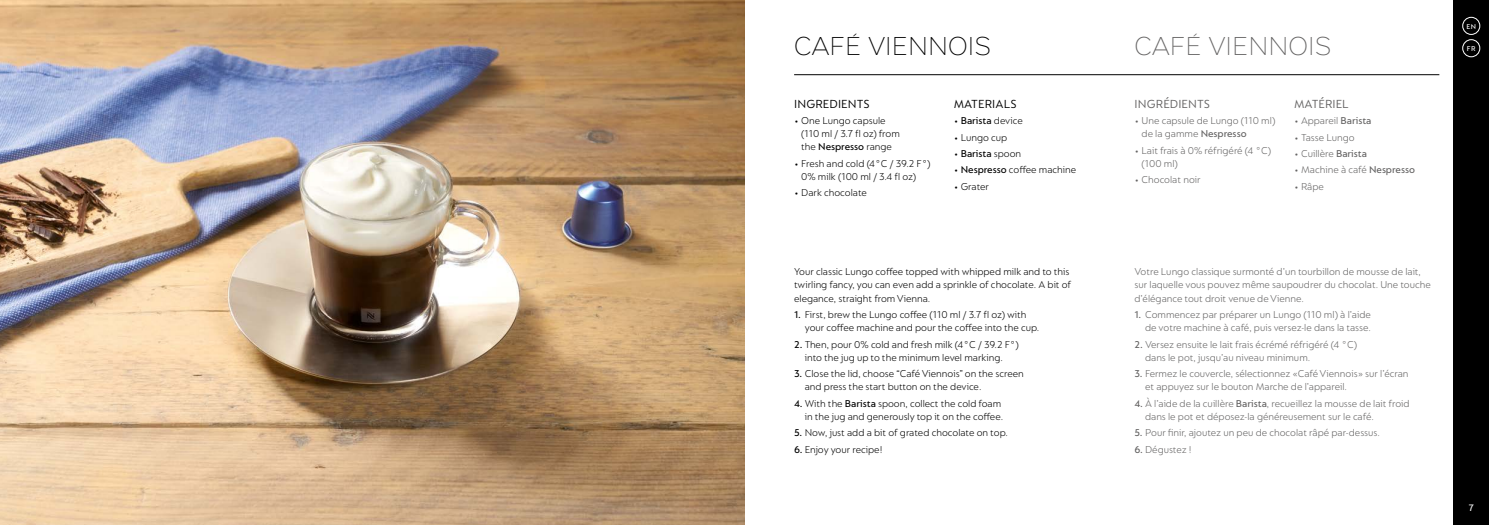
<style>
.page{position:relative;width:1489px;height:525px;background:#fff}
.page>*{position:absolute;margin:0;border:0;box-sizing:border-box;transform-origin:0 0}
.t1{font:300 25px "Nespresso";color:#646363}
.t2{font:300 25px "Nespresso";color:#000}
.t3{font:12.5px "Nespresso Lucas";letter-spacing:.01em;color:#000}
.t4{font:12.5px "Nespresso Lucas";letter-spacing:.01em;color:#646363}
.t5{font:300 10.62px/13.1px "Nespresso Lucas";color:#646363}
.t6{font:300 10.62px/13.1px "Nespresso Lucas";color:#000}
.t7{font:500 10.62px "Nespresso Lucas";color:#000}
.t8{font:500 10px "Nespresso Lucas";color:#f6f6f6}
.t9{font:500 7.5px "Nespresso Lucas";color:#fff}
.s1{font-weight:500}
.s2{font-weight:300}
</style>
<div class="page">
<div style="left:1453px;top:0;width:35px;height:524px;background:#000"></div>
<img style="left:0;top:0;width:744px;height:524px">
<div style="left:1462px;top:17px;width:17px;height:18px;border:1px solid #fff;border-radius:50%"></div>
<div style="left:1462px;top:39px;width:17px;height:18px;border:1px solid #fff;border-radius:50%"></div>
<hr style="left:794px;top:74px;width:645px;height:1px;background:#000">
<h1 class="t2" style="left:794px;top:29px;width:199px">CAFÉ VIENNOIS</h1>
<p class="t3" style="left:794px;top:96px;width:77px">INGREDIENTS</p>
<p class="t6" style="left:801px;top:114px;width:100px;text-indent:-7px">• One Lungo capsule (110 ml / 3.7 fl oz) from the <span class="s1">Nespresso</span> range</p>
<p class="t6" style="left:801px;top:156px;width:131px;text-indent:-7px">• Fresh and cold (4°C / 39.2 F°)<br>0% milk (100 ml / 3.4 fl oz)</p>
<p class="t6" style="left:794px;top:186px;width:74px">• Dark chocolate</p>
<p class="t3" style="left:953px;top:96px;width:64px">MATERIALS</p>
<p class="t6" style="left:953px;top:114px;width:71px">• <span class="s1">Barista</span> device</p>
<p class="t6" style="left:953px;top:130px;width:55px">• Lungo cup</p>
<p class="t7" style="left:953px;top:147px;width:69px"><span class="s2">•</span> Barista <span class="s2">spoon</span></p>
<p class="t6" style="left:953px;top:163px;width:124px">• <span class="s1">Nespresso</span> coffee machine</p>
<p class="t6" style="left:953px;top:179px;width:37px">• Grater</p>
<p class="t6" style="left:794px;top:265px;width:278px">Your classic Lungo coffee topped with whipped milk and to this twirling fancy, you can even add a sprinkle of chocolate. A bit of elegance, straight from Vienna.</p>
<p class="t6" style="left:804px;top:307px;width:236px;text-indent:-11px"><span class="s1">1.</span> First, brew the Lungo coffee (110 ml / 3.7 fl oz) with your coffee machine and pour the coffee into the cup.</p>
<p class="t6" style="left:794px;top:337px;width:226px;text-align:center"><span class="s1">2.</span> Then, pour 0% cold and fresh milk (4°C / 39.2 F°) into the jug up to the minimum level marking.</p>
<p class="t6" style="left:804px;top:366px;width:220px;text-indent:-11px"><span class="s1">3.</span> Close the lid, choose “Café Viennois” on the screen and press the start button on the device.</p>
<p class="t6" style="left:794px;top:396px;width:211px;text-align:right"><span class="s1">4.</span> With the <span class="s1">Barista</span> spoon, collect the cold foam in the jug and generously top it on the coffee.</p>
<p class="t6" style="left:794px;top:426px;width:215px"><span class="s1">5.</span> Now, just add a bit of grated chocolate on top.</p>
<p class="t6" style="left:794px;top:442px;width:90px"><span class="s1">6.</span> Enjoy your recipe!</p>
<h1 class="t1" style="left:1134px;top:29px;width:199px">CAFÉ VIENNOIS</h1>
<p class="t4" style="left:1134px;top:96px;width:77px">INGRÉDIENTS</p>
<p class="t5" style="left:1141px;top:114px;width:135px;text-indent:-7px">• Une capsule de Lungo (110 ml) de la gamme <span class="s1">Nespresso</span></p>
<p class="t5" style="left:1141px;top:143px;width:131px;text-indent:-7px">• Lait frais à 0% réfrigéré (4 °C) (100 ml)</p>
<p class="t5" style="left:1134px;top:173px;width:68px">• Chocolat noir</p>
<p class="t4" style="left:1293px;top:96px;width:56px">MATÉRIEL</p>
<p class="t5" style="left:1293px;top:114px;width:79px">• Appareil <span class="s1">Barista</span></p>
<p class="t5" style="left:1293px;top:130px;width:62px">• Tasse Lungo</p>
<p class="t5" style="left:1293px;top:147px;width:75px">• Cuillère <span class="s1">Barista</span></p>
<p class="t5" style="left:1293px;top:163px;width:122px">• Machine à café <span class="s1">Nespresso</span></p>
<p class="t5" style="left:1293px;top:179px;width:31px">• Râpe</p>
<p class="t5" style="left:1134px;top:265px;width:298px">Votre Lungo classique surmonté d’un tourbillon de mousse de lait, sur laquelle vous pouvez même saupoudrer du chocolat. Une touche d’élégance tout droit venue de Vienne.</p>
<p class="t5" style="left:1134px;top:307px;width:238px;text-align:right"><span class="s1">1.</span> Commencez par préparer un Lungo (110 ml) à l’aide de votre machine à café, puis versez-le dans la tasse.</p>
<p class="t5" style="left:1144px;top:337px;width:213px;text-indent:-11px"><span class="s1">2.</span> Versez ensuite le lait frais écrémé réfrigéré (4 °C) dans le pot, jusqu’au niveau minimum.</p>
<p class="t5" style="left:1144px;top:366px;width:265px;text-indent:-11px"><span class="s1">3.</span> Fermez le couvercle, sélectionnez «Café Viennois» sur l’écran et appuyez sur le bouton Marche de l’appareil.</p>
<p class="t5" style="left:1144px;top:396px;width:266px;text-indent:-11px"><span class="s1">4.</span> À l’aide de la cuillère <span class="s1">Barista</span>, recueillez la mousse de lait froid dans le pot et déposez-la généreusement sur le café.</p>
<p class="t5" style="left:1134px;top:426px;width:247px"><span class="s1">5.</span> Pour finir, ajoutez un peu de chocolat râpé par-dessus.</p>
<p class="t5" style="left:1134px;top:442px;width:59px"><span class="s1">6.</span> Dégustez !</p>
<p class="t9" style="left:1466px;top:22px;width:11px">EN</p>
<p class="t9" style="left:1466px;top:44px;width:10px">FR</p>
<p class="t8" style="left:1468px;top:501px;width:7px">7</p>
</div>
